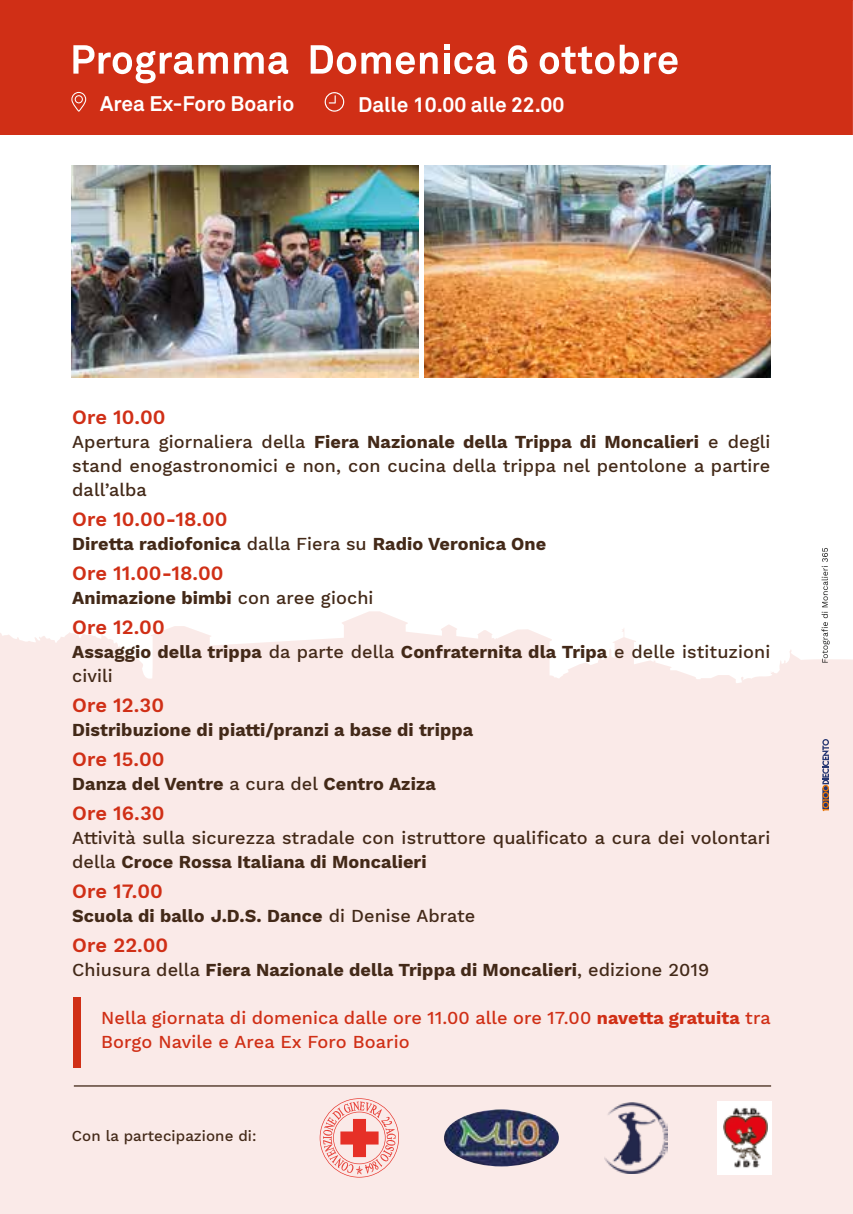
<style>
.page{position:relative;width:853px;height:1214px;background:#fff}
.page>*{position:absolute;margin:0;border:0;box-sizing:border-box;transform-origin:0 0}
.t1{font:700 21px "Akkurat Pro";color:#fff}
.t2{font:600 20px "Work Sans";letter-spacing:.005em;color:#d02f16}
.t3{font:700 18px/24px "Work Sans";letter-spacing:.005em;color:#432918}
.t4{font:500 18px/24px "Work Sans";letter-spacing:.005em;color:#432918;text-align:justify}
.t5{font:500 18px/24px "Work Sans";letter-spacing:.005em;color:#d02f16}
.t6{font:500 15px "Work Sans";letter-spacing:.005em;color:#432918}
.s1{font-weight:700}
.s2{font-weight:500}
</style>
<div class="page">
<div style="left:0;top:611px;width:853px;height:602px;background:#faeae8"></div>
<div style="left:0;top:0;width:853px;height:135px;background:#d02f16"></div>
<svg style="left:850px;top:865px;width:3px;height:348px"></svg>
<svg style="left:852px;top:1px;width:1px;height:623px"></svg>
<svg style="left:73px;top:45px;width:155px;height:38px"></svg>
<svg style="left:234px;top:52px;width:54px;height:22px"></svg>
<svg style="left:311px;top:45px;width:126px;height:29px"></svg>
<svg style="left:444px;top:45px;width:51px;height:29px"></svg>
<svg style="left:508px;top:45px;width:19px;height:29px"></svg>
<svg style="left:539px;top:45px;width:138px;height:29px"></svg>
<svg style="left:71px;top:92px;width:15px;height:20px"></svg>
<svg style="left:325px;top:92px;width:19px;height:20px"></svg>
<img style="left:72px;top:165px;width:347px;height:212px">
<svg style="left:822px;top:739px;width:7px;height:72px"></svg>
<svg style="left:821px;top:548px;width:8px;height:114px"></svg>
<img style="left:424px;top:165px;width:346px;height:212px">
<svg style="left:320px;top:1098px;width:79px;height:79px;background:#f4b9b5"></svg>
<div style="left:718px;top:1100px;width:54px;height:74px;background:#fff"></div>
<img style="left:723px;top:1107px;width:44px;height:61px">
<img style="left:444px;top:1109px;width:115px;height:57px">
<img style="left:604px;top:1101px;width:64px;height:72px">
<div style="left:74px;top:996px;width:7px;height:71px;background:#d02f16"></div>
<hr style="left:74px;top:1085px;width:697px;height:1px;background:#432918">
<p class="t1" style="left:100px;top:91px;width:195px">Area Ex-Foro Boario</p>
<p class="t1" style="left:358px;top:91px;width:208px">Dalle 10.00 alle 22.00</p>
<p class="t2" style="left:72px;top:405px;width:95px">Ore 10.00</p>
<p class="t4" style="left:72px;top:430px;width:699px">Apertura giornaliera della <span class="s1">Fiera Nazionale della Trippa di Moncalieri</span> e degli stand enogastronomici e non, con cucina della trippa nel pentolone a partire dall’alba</p>
<p class="t2" style="left:72px;top:507px;width:157px">Ore 10.00-18.00</p>
<p class="t3" style="left:72px;top:532px;width:475px">Diretta radiofonica <span class="s2">dalla Fiera su</span> Radio Veronica One</p>
<p class="t2" style="left:72px;top:561px;width:153px">Ore 11.00-18.00</p>
<p class="t3" style="left:72px;top:586px;width:303px">Animazione bimbi <span class="s2">con aree giochi</span></p>
<p class="t2" style="left:72px;top:615px;width:94px">Ore 12.00</p>
<p class="t3" style="left:72px;top:640px;width:699px">Assaggio della trippa <span class="s2">da parte della</span> Confraternita dla Tripa <span class="s2">e delle istituzioni civili</span></p>
<p class="t2" style="left:72px;top:693px;width:93px">Ore 12.30</p>
<p class="t3" style="left:72px;top:718px;width:402px">Distribuzione di piatti/pranzi a base di trippa</p>
<p class="t2" style="left:72px;top:747px;width:94px">Ore 15.00</p>
<p class="t3" style="left:72px;top:772px;width:365px">Danza del Ventre <span class="s2">a cura del</span> Centro Aziza</p>
<p class="t2" style="left:72px;top:801px;width:94px">Ore 16.30</p>
<p class="t4" style="left:72px;top:826px;width:699px">Attività sulla sicurezza stradale con istruttore qualificato a cura dei volontari della <span class="s1">Croce Rossa Italiana di Moncalieri</span></p>
<p class="t2" style="left:72px;top:879px;width:92px">Ore 17.00</p>
<p class="t3" style="left:72px;top:904px;width:405px">Scuola di ballo J.D.S. Dance <span class="s2">di Denise Abrate</span></p>
<p class="t2" style="left:72px;top:933px;width:98px">Ore 22.00</p>
<p class="t3" style="left:72px;top:958px;width:638px"><span class="s2">Chiusura della</span> Fiera Nazionale della Trippa di Moncalieri<span class="s2">, edizione 2019</span></p>
<p class="t5" style="left:101px;top:1006px;width:671px">Nella giornata di domenica dalle ore 11.00 alle ore 17.00 <span class="s1">navetta gratuita</span> tra<br>Borgo Navile e Area Ex Foro Boario</p>
<p class="t6" style="left:72px;top:1126px;width:186px">Con la partecipazione di:</p>
</div>
